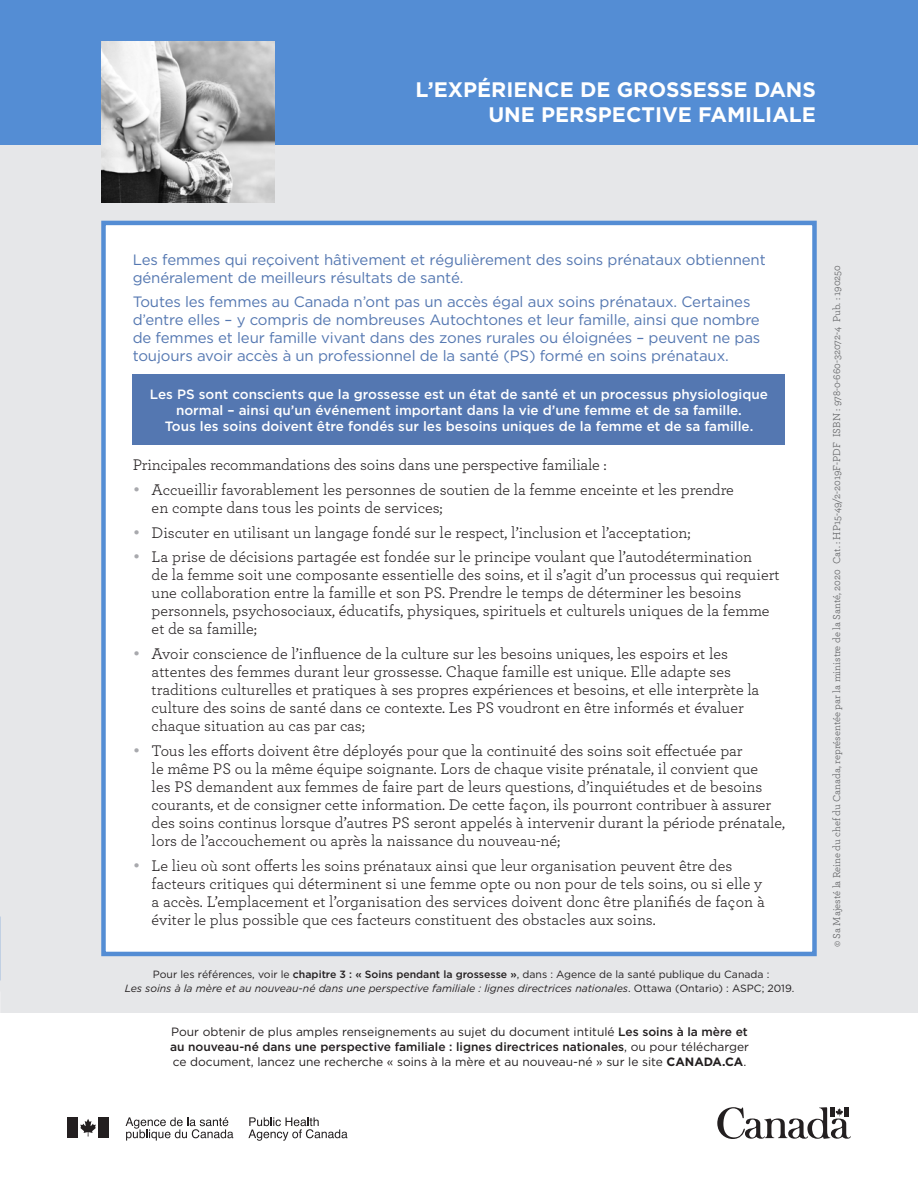
<style>
.page{position:relative;width:918px;height:1188px;background:#fff}
.page>*{position:absolute;margin:0;border:0;box-sizing:border-box;transform-origin:0 0}
.t1{font:700 21px/25.2px "Gotham HTF";color:#fff;text-align:right}
.Bullets{font:16.2px/18px "Archer";color:#231f20}
.Intro{font:15px/18px "Gotham HTF";letter-spacing:-.01em;color:#5477b1}
.CONCLUSION{font:500 13.5px/16.2px "Gotham HTF";color:#fff;text-align:center}
.Body{font:12px/15px "Gotham";color:#231f20;text-align:justify}
.Infographic-Table{font:10.5px/13.5px "Gotham HTF";color:#231f20;text-align:center}
.BODY{font:10.5px "Archer";color:#57585a}
.s1{font-family:"Gotham";color:#a8a9ad}
.s2{font-weight:500}
.s3{font-style:italic}
.s4{font-weight:700}
</style>
<div class="page">
<div style="left:0;top:145px;width:918px;height:1043px;background:#e6e7e9"></div>
<div style="left:0;top:0;width:918px;height:145px;background:#548dd4"></div>
<div style="left:104px;top:223px;width:710px;height:731px;background:#fff"></div>
<div style="left:133px;top:374px;width:652px;height:71px;background:#5477b1"></div>
<div style="left:101px;top:221px;width:716px;height:735px;border:4px solid #548dd4"></div>
<img style="left:101px;top:41px;width:174px;height:162px">
<div style="left:0;top:1013px;width:918px;height:175px;background:#fff"></div>
<svg style="left:717px;top:1107px;width:134px;height:32px"></svg>
<div style="left:68px;top:1117px;width:10px;height:21px;background:#231f20"></div>
<svg style="left:80px;top:1119px;width:16px;height:17px"></svg>
<div style="left:98px;top:1117px;width:11px;height:21px;background:#231f20"></div>
<svg style="left:248px;top:1117px;width:99px;height:24px"></svg>
<svg style="left:126px;top:1117px;width:107px;height:24px"></svg>
<h1 class="t1" style="left:416px;top:76px;width:402px">L’EXPÉRIENCE DE GROSSESSE DANS<br>UNE PERSPECTIVE FAMILIALE</h1>
<p class="Intro" style="left:133px;top:250px;width:635px">Les femmes qui reçoivent hâtivement et régulièrement des soins prénataux obtiennent généralement de meilleurs résultats de santé.</p>
<p class="Intro" style="left:133px;top:293px;width:629px">Toutes les femmes au Canada n’ont pas un accès égal aux soins prénataux. Certaines d’entre elles – y compris de nombreuses Autochtones et leur famille, ainsi que nombre de femmes et leur famille vivant dans des zones rurales ou éloignées – peuvent ne pas toujours avoir accès à un professionnel de la santé (PS) formé en soins prénataux.</p>
<p class="CONCLUSION" style="left:150px;top:386px;width:620px">Les PS sont conscients que la grossesse est un état de santé et un processus physiologique normal – ainsi qu’un événement important dans la vie d’une femme et de sa famille.<br>Tous les soins doivent être fondés sur les besoins uniques de la femme et de sa famille.</p>
<p class="Bullets" style="left:133px;top:455px;width:475px">Principales recommandations des soins dans une perspective familiale :</p>
<p class="Bullets" style="left:152px;top:480px;width:584px;text-indent:-19px"><span class="s1">•</span> Accueillir favorablement les personnes de soutien de la femme enceinte et les prendre en compte dans tous les points de services;</p>
<p class="Bullets" style="left:133px;top:523px;width:560px"><span class="s1">•</span> Discuter en utilisant un langage fondé sur le respect, l’inclusion et l’acceptation;</p>
<p class="Bullets" style="left:152px;top:547px;width:629px;text-indent:-19px"><span class="s1">•</span> La prise de décisions partagée est fondée sur le principe voulant que l’autodétermination<br>de la femme soit une composante essentielle des soins, et il s’agit d’un processus qui requiert une collaboration entre la famille et son PS. Prendre le temps de déterminer les besoins personnels, psychosociaux, éducatifs, physiques, spirituels et culturels uniques de la femme et de sa famille;</p>
<p class="Bullets" style="left:152px;top:644px;width:609px;text-indent:-19px"><span class="s1">•</span> Avoir conscience de l’influence de la culture sur les besoins uniques, les espoirs et les attentes des femmes durant leur grossesse. Chaque famille est unique. Elle adapte ses traditions culturelles et pratiques à ses propres expériences et besoins, et elle interprète la culture des soins de santé dans ce contexte. Les PS voudront en être informés et évaluer chaque situation au cas par cas;</p>
<p class="Bullets" style="left:152px;top:741px;width:635px;text-indent:-19px"><span class="s1">•</span> Tous les efforts doivent être déployés pour que la continuité des soins soit effectuée par<br>le même PS ou la même équipe soignante. Lors de chaque visite prénatale, il convient que<br>les PS demandent aux femmes de faire part de leurs questions, d’inquiétudes et de besoins courants, et de consigner cette information. De cette façon, ils pourront contribuer à assurer des soins continus lorsque d’autres PS seront appelés à intervenir durant la période prénatale, lors de l’accouchement ou après la naissance du nouveau-né;</p>
<p class="Bullets" style="left:152px;top:856px;width:615px;text-indent:-19px"><span class="s1">•</span> Le lieu où sont offerts les soins prénataux ainsi que leur organisation peuvent être des facteurs critiques qui déterminent si une femme opte ou non pour de tels soins, ou si elle y a accès. L’emplacement et l’organisation des services doivent donc être planifiés de façon à éviter le plus possible que ces facteurs constituent des obstacles aux soins.</p>
<p class="Infographic-Table" style="left:125px;top:968px;width:671px">Pour les références, voir le <span class="s2">chapitre 3 : « Soins pendant la grossesse »</span>, dans : Agence de la santé publique du Canada :<br><span class="s3">Les soins à la mère et au nouveau-né dans une perspective familiale : lignes directrices nationales</span>. Ottawa (Ontario) : ASPC; 2019.</p>
<p class="Body" style="left:170px;top:1024px;width:581px">Pour obtenir de plus amples renseignements au sujet du document intitulé <span class="s2">Les soins à la mère et au nouveau-né dans une perspective familiale : lignes directrices nationales</span>, ou pour télécharger ce document, lancez une recherche « soins à la mère et au nouveau-né » sur le site <span class="s4">CANADA.CA</span>.</p>
<p class="BODY" style="left:829px;top:947px;width:684px;rotate:-90deg">© Sa Majesté la Reine du chef du Canada, représentée par la ministre de la Santé, 2020 Cat. : HP15-49/2-2019F-PDF ISBN : 978-0-660-32072-4 Pub. : 190250</p>
</div>
